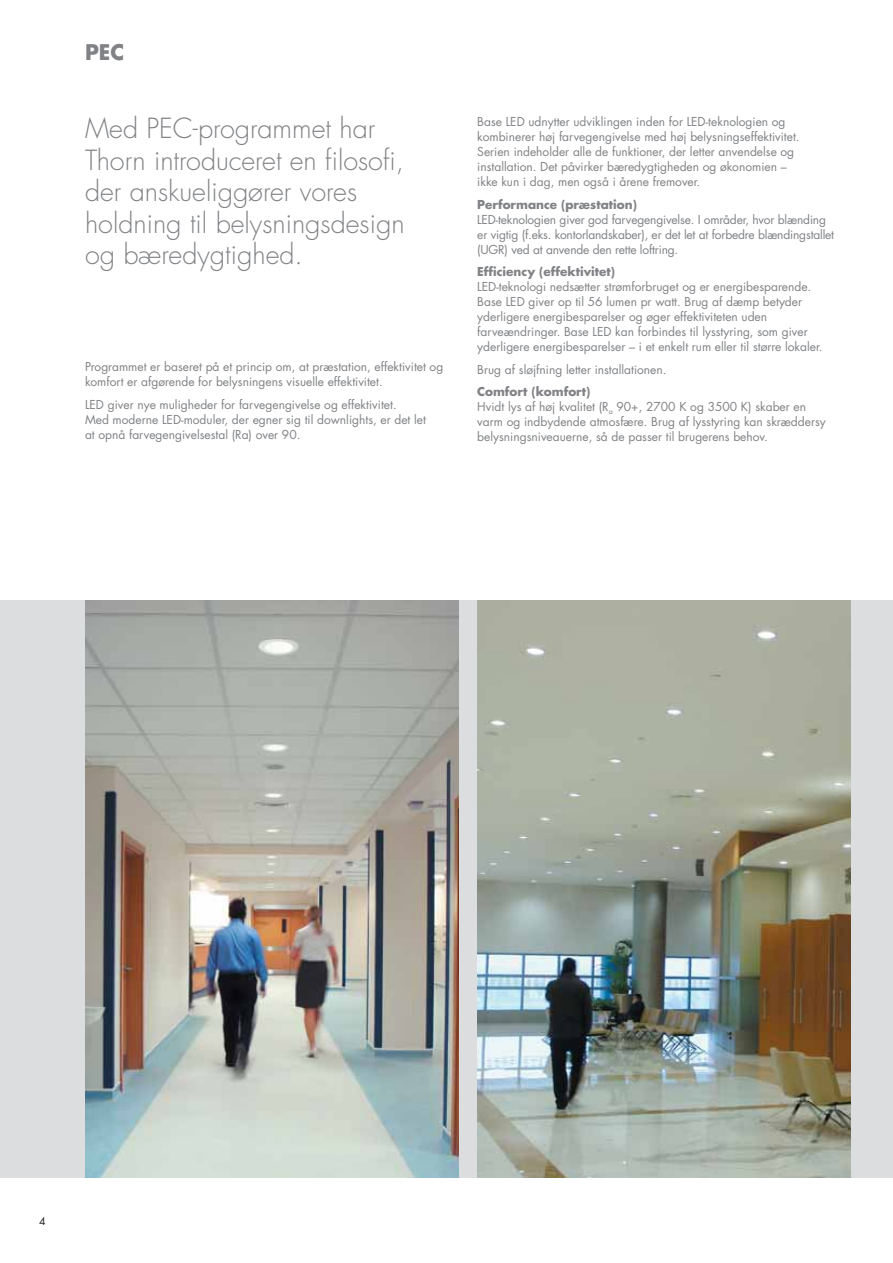
<style>
.page{position:relative;width:893px;height:1263px;background:#fff}
.page>*{position:absolute;margin:0;border:0;box-sizing:border-box;transform-origin:0 0}
.t1{font:300 27px/31.5px "Futura LT Pro";color:#808285}
.t2{font:700 21px "Futura LT Pro";color:#808285}
.t3{font:12px/15px "Futura LT Pro";color:#808285}
.t4{font:700 12px "Futura LT Pro";color:#808285}
.t5{font:10.5px "Futura LT Pro";color:#231f20}
.s1{font-weight:700}
</style>
<div class="page">
<div style="left:0;top:601px;width:893px;height:577px;background:#dcddde"></div>
<img style="left:85px;top:601px;width:373px;height:577px">
<img style="left:477px;top:601px;width:373px;height:577px">
<h2 class="t2" style="left:85px;top:42px;width:41px">PEC</h2>
<h1 class="t1" style="left:85px;top:116px;width:321px">Med PEC-programmet har<br>Thorn introduceret en filosofi, der anskueliggører vores holdning til belysningsdesign og bæredygtighed.</h1>
<p class="t3" style="left:477px;top:115px;width:324px">Base LED udnytter udviklingen inden for LED-teknologien og kombinerer høj farvegengivelse med høj belysningseffektivitet.<br>Serien indeholder alle de funktioner, der letter anvendelse og installation. Det påvirker bæredygtigheden og økonomien – ikke kun i dag, men også i årene fremover.</p>
<p class="t4" style="left:477px;top:199px;width:161px">Performance (præstation)</p>
<p class="t3" style="left:477px;top:212px;width:358px">LED-teknologien giver god farvegengivelse. I områder, hvor blænding er vigtig (f.eks. kontorlandskaber), er det let at forbedre blændingstallet (UGR) ved at anvende den rette loftring.</p>
<p class="t4" style="left:477px;top:266px;width:139px">Efficiency (effektivitet)</p>
<p class="t3" style="left:477px;top:280px;width:347px">LED-teknologi nedsætter strømforbruget og er energibesparende.<br>Base LED giver op til 56 lumen pr watt. Brug af dæmp betyder yderligere energibesparelser og øger effektiviteten uden farveændringer. Base LED kan forbindes til lysstyring, som giver yderligere energibesparelser – i et enkelt rum eller til større lokaler.</p>
<p class="t3" style="left:477px;top:362px;width:191px">Brug af sløjfning letter installationen.</p>
<p class="t3" style="left:477px;top:385px;width:350px"><span class="s1">Comfort (komfort)<br></span>Hvidt lys af høj kvalitet (R<sub>a</sub> 90+, 2700 K og 3500 K) skaber en varm og indbydende atmosfære. Brug af lysstyring kan skræddersy belysningsniveauerne, så de passer til brugerens behov.</p>
<p class="t3" style="left:85px;top:360px;width:360px">Programmet er baseret på et princip om, at præstation, effektivitet og komfort er afgørende for belysningens visuelle effektivitet.</p>
<p class="t3" style="left:85px;top:398px;width:342px">LED giver nye muligheder for farvegengivelse og effektivitet.<br>Med moderne LED-moduler, der egner sig til downlights, er det let at opnå farvegengivelsestal (Ra) over 90.</p>
<p class="t5" style="left:39px;top:1216px;width:8px">4</p>
</div>
